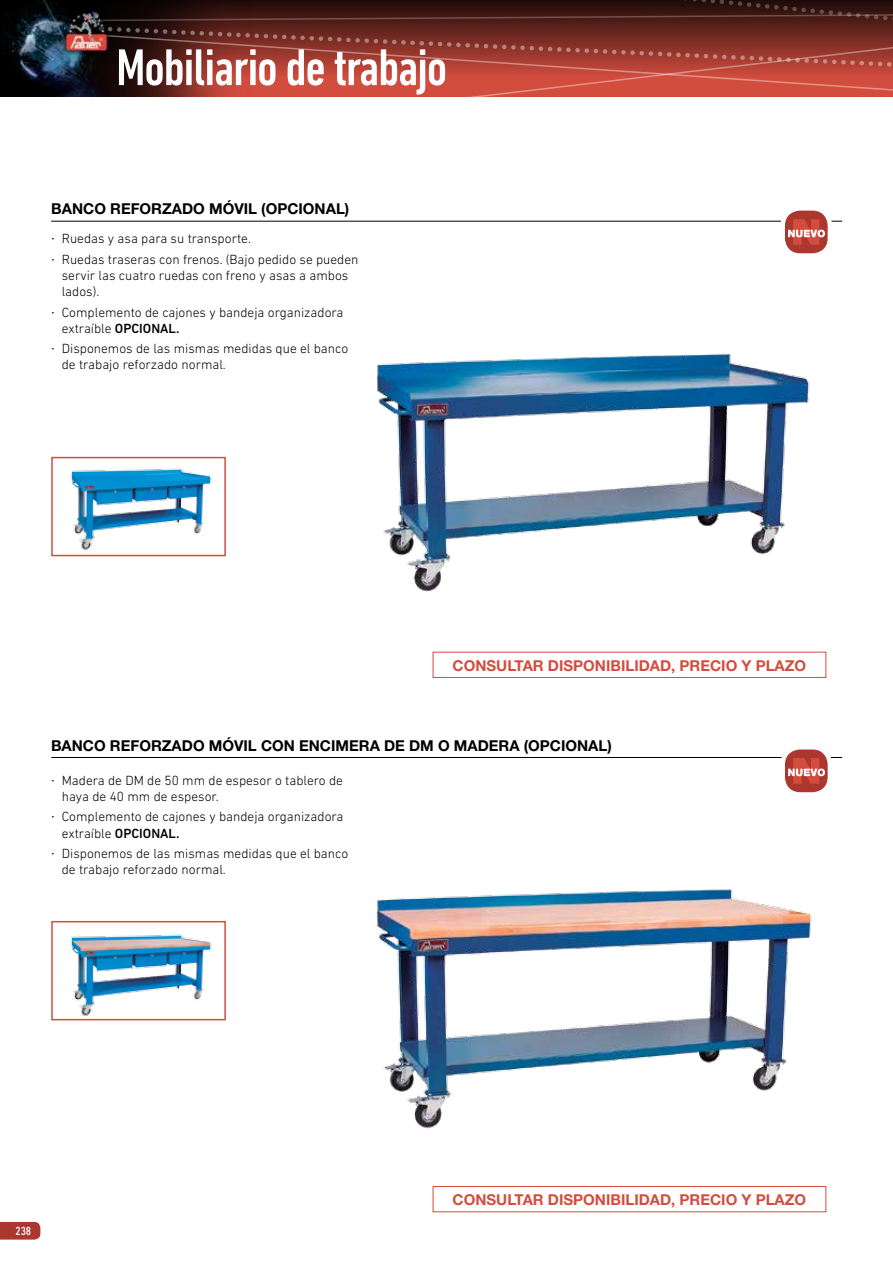
<style>
.page{position:relative;width:893px;height:1263px;background:#fff}
.page>*{position:absolute;margin:0;border:0;box-sizing:border-box;transform-origin:0 0}
.t1{font:500 condensed 52.5px "DIN Next LT Pro";letter-spacing:-.02em;color:#fff}
.t2{font:700 15px "Helvetica Neue";color:#000}
.t3{font:700 15px "Helvetica Neue";color:#d34d3f}
.t4{font:300 13.5px/16.2px "DIN Next LT Pro";color:#000}
.t5{font:500 12px "DIN Next LT Pro";color:#fff;scale:.8 1}
.s1{font-family:"Helvetica Neue"}
.s2{font-weight:500}
</style>
<div class="page">
<img style="left:0;top:0;width:287px;height:97px">
<svg style="left:105px;top:31px;width:320px;height:66px;background:#8c352c"></svg>
<svg style="left:94px;top:7px;width:331px;height:24px;background:#3e1915"></svg>
<svg style="left:425px;top:0;width:468px;height:97px;background:#8b362d"></svg>
<img style="left:64px;top:9px;width:47px;height:45px">
<svg style="left:0;top:1222px;width:40px;height:17px"></svg>
<hr style="left:51px;top:221px;width:791px;height:1px;background:#000">
<hr style="left:51px;top:757px;width:791px;height:1px;background:#000">
<div style="left:433px;top:652px;width:393px;height:26px;border:1px solid #d34d3f"></div>
<div style="left:433px;top:1186px;width:393px;height:26px;border:1px solid #d34d3f"></div>
<div style="left:51px;top:457px;width:175px;height:99px;border:2px solid #d34d3f"></div>
<img style="left:63px;top:468px;width:155px;height:86px">
<div style="left:51px;top:921px;width:175px;height:99px;border:2px solid #d34d3f"></div>
<img style="left:63px;top:934px;width:155px;height:86px">
<img style="left:376px;top:353px;width:434px;height:239px">
<img style="left:376px;top:889px;width:436px;height:240px">
<svg style="left:783px;top:208px;width:47px;height:48px"></svg>
<div style="left:780px;top:206px;width:52px;height:52px;border:4px solid #fff;border-radius:17px"></div>
<svg style="left:788px;top:219px;width:37px;height:26px"></svg>
<svg style="left:783px;top:747px;width:47px;height:47px"></svg>
<div style="left:780px;top:745px;width:52px;height:52px;border:4px solid #fff;border-radius:17px"></div>
<svg style="left:788px;top:758px;width:37px;height:26px"></svg>
<h1 class="t1" style="left:116px;top:38px;width:332px">Mobiliario de trabajo</h1>
<p class="t2" style="left:51px;top:200px;width:300px">BANCO REFORZADO MÓVIL (OPCIONAL)</p>
<p class="t4" style="left:51px;top:228px;width:309px;line-height:20.4px"><span class="s1">·</span> Ruedas y asa para su transporte.<br><span class="s1">·</span> Ruedas traseras con frenos. (Bajo pedido se pueden</p>
<p class="t4" style="left:62px;top:267px;width:288px">servir las cuatro ruedas con freno y asas a ambos lados).</p>
<p class="t4" style="left:62px;top:304px;width:283px;text-indent:-11px"><span class="s1">·</span> Complemento de cajones y bandeja organizadora extraíble <span class="s2">OPCIONAL.</span></p>
<p class="t4" style="left:62px;top:340px;width:288px;text-indent:-11px"><span class="s1">·</span> Disponemos de las mismas medidas que el banco de trabajo reforzado normal.</p>
<p class="t3" style="left:453px;top:656px;width:355px">CONSULTAR DISPONIBILIDAD, PRECIO Y PLAZO</p>
<p class="t2" style="left:51px;top:736px;width:562px">BANCO REFORZADO MÓVIL CON ENCIMERA DE DM O MADERA (OPCIONAL)</p>
<p class="t4" style="left:62px;top:772px;width:283px;text-indent:-11px"><span class="s1">·</span> Madera de DM de 50 mm de espesor o tablero de haya de 40 mm de espesor.</p>
<p class="t4" style="left:62px;top:809px;width:283px;text-indent:-11px"><span class="s1">·</span> Complemento de cajones y bandeja organizadora extraíble <span class="s2">OPCIONAL.</span></p>
<p class="t4" style="left:62px;top:845px;width:288px;text-indent:-11px"><span class="s1">·</span> Disponemos de las mismas medidas que el banco de trabajo reforzado normal.</p>
<p class="t5" style="left:15px;top:1223px;width:21px">238</p>
<p class="t3" style="left:453px;top:1190px;width:355px">CONSULTAR DISPONIBILIDAD, PRECIO Y PLAZO</p>
</div>
